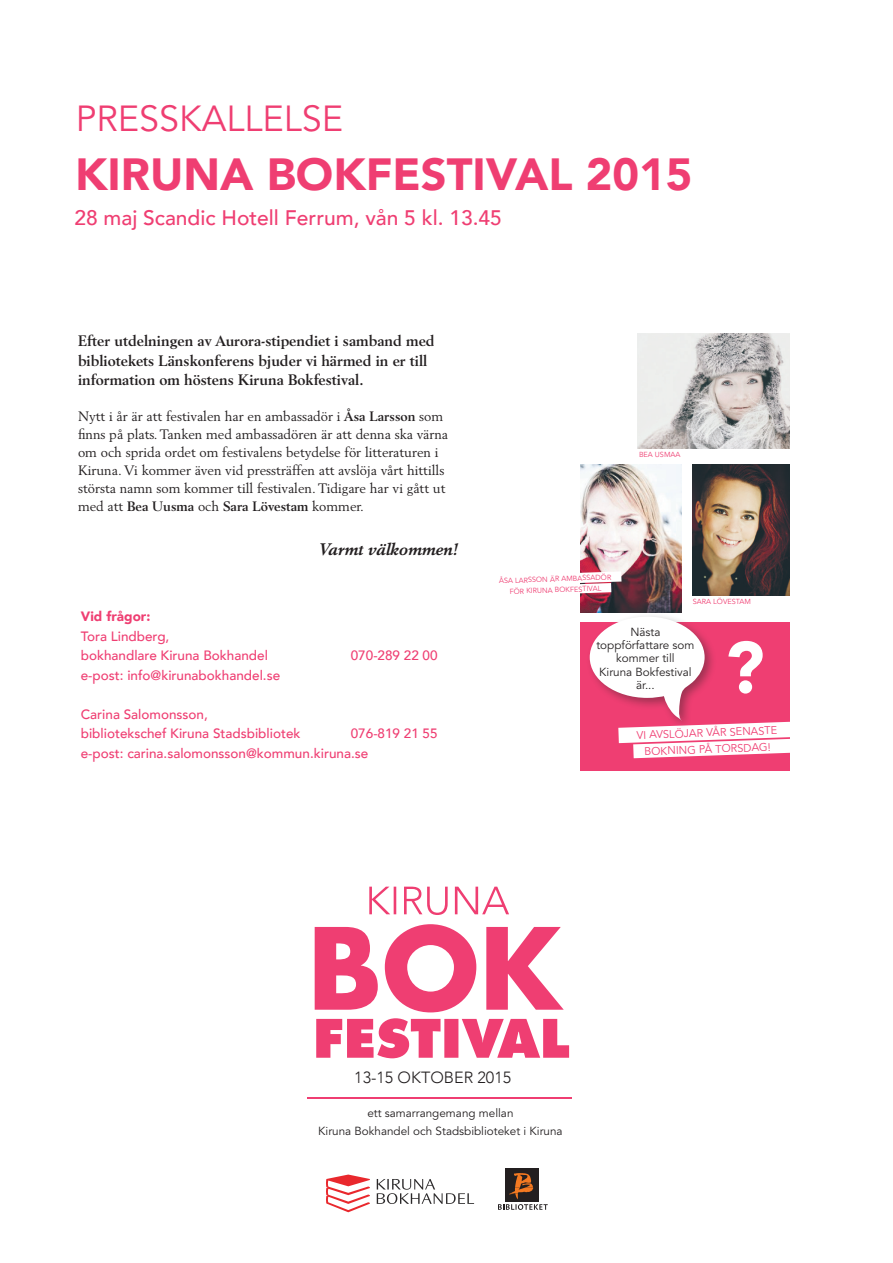
<style>
.page{position:relative;width:893px;height:1263px;background:#fff}
.page>*{position:absolute;margin:0;border:0;box-sizing:border-box;transform-origin:0 0}
.t1{font:900 72px "Avenir LT Std";color:#fff}
.t2{font:900 45px "Avenir";color:#ef3e72}
.t3{font:36px "Avenir LT Std";color:#ef3e72}
.t4{font:500 21px "Avenir";color:#ef3e72}
.t5{font:italic 700 16.5px "Berling LT Std";color:#231f20}
.t6{font:300 16.2px "Avenir";color:#231f20}
.t7{font:700 15px/19.5px "Berling LT Std";color:#231f20}
.t8{font:13.5px/18px "Berling LT Std";color:#231f20}
.t9{font:500 13.5px/19.5px "Avenir";color:#ef3e72}
.t10{font:900 13.5px "Avenir";color:#ef3e72}
.t11{font:11.7px/13.5px "Avenir LT Std";color:#231f20;text-align:center}
.t12{font:11.1px/16.5px "Avenir LT Std";color:#ef3e72;text-align:center}
.t13{font:7.35px/10.9px "Avenir LT Std";color:#ef3e72;text-align:center}
.s1{font-weight:700}
</style>
<div class="page">
<div style="left:506px;top:1168px;width:33px;height:34px;background:#231f20"></div>
<svg style="left:498px;top:1173px;width:50px;height:37px"></svg>
<svg style="left:326px;top:1174px;width:44px;height:38px"></svg>
<svg style="left:377px;top:1179px;width:97px;height:25px"></svg>
<svg style="left:315px;top:924px;width:249px;height:88px"></svg>
<svg style="left:369px;top:887px;width:140px;height:28px"></svg>
<svg style="left:316px;top:1018px;width:253px;height:40px"></svg>
<hr style="left:307px;top:1097px;width:265px;height:2px;background:#ef3e72">
<img style="left:638px;top:334px;width:152px;height:114px">
<img style="left:580px;top:464px;width:102px;height:149px">
<img style="left:693px;top:464px;width:97px;height:131px">
<div style="left:580px;top:622px;width:210px;height:149px;background:#ef3e72"></div>
<svg style="left:580px;top:571px;width:41px;height:25px"></svg>
<div style="left:585px;top:612px;width:132px;height:119px;background:#231f20;opacity:.4"></div>
<svg style="left:590px;top:617px;width:200px;height:141px"></svg>
<h3 class="t3" style="left:76px;top:98px;width:269px">PRESSKALLELSE</h3>
<h2 class="t2" style="left:75px;top:136px;width:619px">KIRUNA BOKFESTIVAL 2015</h2>
<h3 class="t4" style="left:74px;top:199px;width:429px">28 maj Scandic Hotell Ferrum, vån 5 kl. 13.45</h3>
<p class="t7" style="left:78px;top:331px;width:358px">Efter utdelningen av Aurora-stipendiet i samband med bibliotekets Länskonferens bjuder vi härmed in er till information om höstens Kiruna Bokfestival.</p>
<p class="t8" style="left:78px;top:407px;width:372px">Nytt i år är att festivalen har en ambassadör i <span class="s1">Åsa Larsson</span> som finns på plats. Tanken med ambassadören är att denna ska värna om och sprida ordet om festivalens betydelse för litteraturen i Kiruna. Vi kommer även vid pressträffen att avslöja vårt hittills största namn som kommer till festivalen. Tidigare har vi gått ut med att <span class="s1">Bea Uusma</span> och <span class="s1">Sara Lövestam</span> kommer.</p>
<p class="t5" style="left:319px;top:539px;width:140px">Varmt välkommen!</p>
<p class="t13" style="left:639px;top:449px;width:43px">BEA USMAA</p>
<p class="t13" style="left:499px;top:576px;width:114px;rotate:-2deg">ÅSA LARSSON ÄR AMBASSADÖR<br>FÖR KIRUNA BOKFESTIVAL</p>
<p class="t13" style="left:693px;top:597px;width:60px">SARA LÖVESTAM</p>
<p class="t10" style="left:81px;top:605px;width:71px">Vid frågor:</p>
<p class="t9" style="left:81px;top:626px;width:189px">Tora Lindberg,<br>bokhandlare Kiruna Bokhandel</p>
<p class="t9" style="left:351px;top:645px;width:88px">070-289 22 00</p>
<p class="t9" style="left:81px;top:664px;width:201px">e-post: info@kirunabokhandel.se</p>
<p class="t9" style="left:81px;top:703px;width:221px">Carina Salomonsson,<br>bibliotekschef Kiruna Stadsbibliotek</p>
<p class="t9" style="left:81px;top:723px;width:358px;text-indent:270px">076-819 21 55 e-post: carina.salomonsson@kommun.kiruna.se</p>
<p class="t11" style="left:596px;top:625px;width:100px">Nästa toppförfattare som kommer till<br>Kiruna Bokfestival är...</p>
<h1 class="t1" style="left:725px;top:624px;width:42px">?</h1>
<p class="t12" style="left:636px;top:727px;width:142px;rotate:-2deg">VI AVSLÖJAR VÅR SENASTE<br>BOKNING PÅ TORSDAG!</p>
<p class="t6" style="left:354px;top:1068px;width:158px">13-15 OKTOBER 2015</p>
<p class="t11" style="left:318px;top:1105px;width:246px;line-height:17.4px">ett samarrangemang mellan<br>Kiruna Bokhandel och Stadsbiblioteket i Kiruna</p>
</div>
